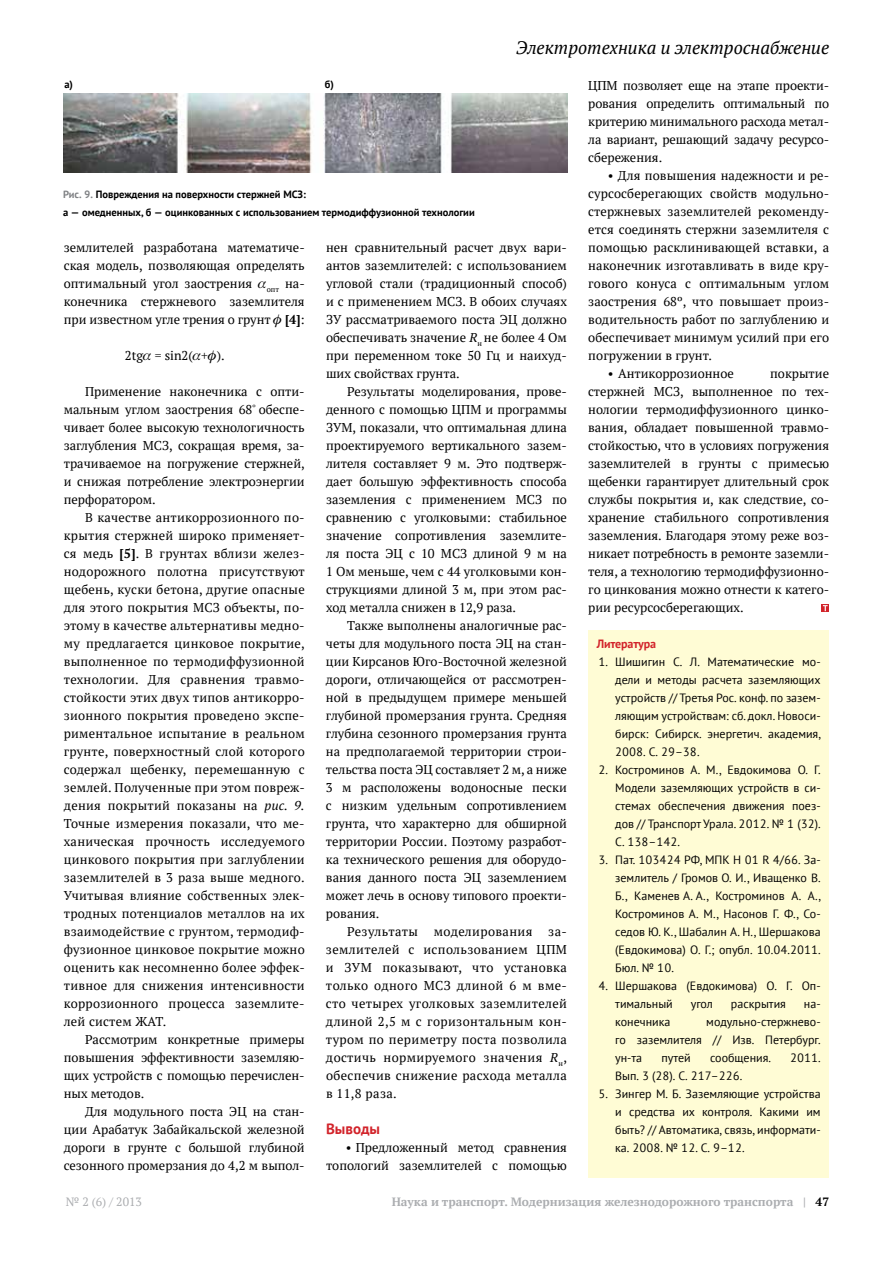
<style>
.page{position:relative;width:893px;height:1263px;background:#fff}
.page>*{position:absolute;margin:0;border:0;box-sizing:border-box;transform-origin:0 0}
.t1{font:italic 18px "PT Serif";color:#000}
.t2{font:700 15px "PT Sans";color:#d2232a}
.t3{font:12.75px/18px "PT Serif";color:#000;text-align:justify}
.t4{font:12px/18px "PT Sans";color:#000;text-align:justify}
.t5{font:700 12px "PT Serif";color:#abadb0}
.t6{font:12px "PT Serif";color:#abadb0}
.t7{font:700 12px "PT Sans";letter-spacing:-.01em;color:#d2232a}
.t8{font:700 10.5px/18px "PT Sans";color:#000}
.s1{color:#808285}
.s2{font-weight:700}
.s3{font-style:italic}
.s4{color:#000}
</style>
<div class="page">
<div style="left:588px;top:630px;width:241px;height:548px;background:#fffcd5"></div>
<img style="left:64px;top:94px;width:503px;height:79px">
<svg style="left:821px;top:604px;width:8px;height:8px"></svg>
<svg style="left:823px;top:605px;width:5px;height:6px"></svg>
<h1 class="t1" style="left:516px;top:36px;width:315px">Электротехника и электроснабжение</h1>
<p class="t8" style="left:64px;top:75px;width:10px">а)</p>
<p class="t8" style="left:325px;top:75px;width:11px">б)</p>
<p class="t8" style="left:63px;top:185px;width:413px"><span class="s1">Рис. 9.</span> Повреждения на поверхности стержней МСЗ:<br>а — омедненных, б — оцинкованных с использованием термодиффузионной технологии</p>
<p class="t3" style="left:64px;top:238px;width:242px">землителей разработана математиче&shy;ская модель, позволяющая определять оптимальный угол заострения <sub>опт</sub> на&shy;конечника стержневого заземлителя при известном угле трения о грунт <span class="s2">[4]</span>:</p>
<p class="t3" style="left:125px;top:346px;width:101px">2tg = sin2( + ).</p>
<p class="t3" style="left:64px;top:382px;width:242px;text-indent:21px">Применение наконечника с опти&shy;мальным углом заострения 68<sup>º</sup> обеспе&shy;чивает более высокую технологичность заглубления МСЗ, сокращая время, за&shy;трачиваемое на погружение стержней, и снижая потребление электроэнергии перфоратором.</p>
<p class="t3" style="left:64px;top:508px;width:242px;text-indent:21px">В качестве антикоррозионного по&shy;крытия стержней широко применяет&shy;ся медь <span class="s2">[5]</span>. В грунтах вблизи желез&shy;нодорожного полотна присутствуют щебень, куски бетона, другие опасные для этого покрытия МСЗ объекты, по&shy;этому в качестве альтернативы медно&shy;му предлагается цинковое покрытие, выполненное по термодиффузионной технологии. Для сравнения травмо&shy;стойкости этих двух типов антикорро&shy;зионного покрытия проведено экспе&shy;риментальное испытание в реальном грунте, поверхностный слой которого содержал щебенку, перемешанную с землей. Полученные при этом повреж&shy;дения покрытий показаны на <span class="s3">рис. 9.<br></span>Точные измерения показали, что ме&shy;ханическая прочность исследуемого цинкового покрытия при заглублении заземлителей в 3 раза выше медного.<br>Учитывая влияние собственных элек&shy;тродных потенциалов металлов на их взаимодействие с грунтом, термодиф&shy;фузионное цинковое покрытие можно оценить как несомненно более эффек&shy;тивное для снижения интенсивности коррозионного процесса заземлите&shy;лей систем ЖАТ.</p>
<p class="t3" style="left:64px;top:1030px;width:242px;text-indent:21px">Рассмотрим конкретные примеры повышения эффективности заземляю&shy;щих устройств с помощью перечислен&shy;ных методов.</p>
<p class="t3" style="left:64px;top:1102px;width:242px;text-indent:21px">Для модульного поста ЭЦ на стан&shy;ции Арабатук Забайкальской железной дороги в грунте с большой глубиной сезонного промерзания до 4,2 м выпол-</p>
<p class="t3" style="left:326px;top:238px;width:242px">нен сравнительный расчет двух вари&shy;антов заземлителей: с использованием угловой стали (традиционный способ) и с применением МСЗ. В обоих случаях ЗУ рассматриваемого поста ЭЦ должно обеспечивать значение <span class="s3">R</span><sub>н</sub> не более 4 Ом при переменном токе 50 Гц и наихуд&shy;ших свойствах грунта.</p>
<p class="t3" style="left:326px;top:382px;width:242px;text-indent:21px">Результаты моделирования, прове&shy;денного с помощью ЦПМ и программы ЗУМ, показали, что оптимальная длина проектируемого вертикального зазем&shy;лителя составляет 9 м. Это подтверж&shy;дает большую эффективность способа заземления с применением МСЗ по сравнению с уголковыми: стабильное значение сопротивления заземлите&shy;ля поста ЭЦ с 10 МСЗ длиной 9 м на 1 Ом меньше, чем с 44 уголковыми кон&shy;струкциями длиной 3 м, при этом рас&shy;ход металла снижен в 12,9 раза.</p>
<p class="t3" style="left:326px;top:616px;width:242px;text-indent:21px">Также выполнены аналогичные рас&shy;четы для модульного поста ЭЦ на стан&shy;ции Кирсанов Юго-Восточной железной дороги, отличающейся от рассмотрен&shy;ной в предыдущем примере меньшей глубиной промерзания грунта. Средняя глубина сезонного промерзания грунта на предполагаемой территории строи&shy;тельства поста ЭЦ составляет 2 м, а ниже 3 м расположены водоносные пески с низким удельным сопротивлением грунта, что характерно для обширной территории России. Поэтому разработ&shy;ка технического решения для оборудо&shy;вания данного поста ЭЦ заземлением может лечь в основу типового проекти&shy;рования.</p>
<p class="t3" style="left:326px;top:922px;width:242px;text-indent:21px">Результаты моделирования за&shy;землителей с использованием ЦПМ и ЗУМ показывают, что установка только одного МСЗ длиной 6 м вме&shy;сто четырех уголковых заземлителей длиной 2,5 м с горизонтальным кон&shy;туром по периметру поста позволила достичь нормируемого значения <span class="s3">R</span><sub>н</sub>, обеспечив снижение расхода металла в 11,8 раза.</p>
<p class="t2" style="left:326px;top:1119px;width:56px">Выводы</p>
<p class="t3" style="left:326px;top:1138px;width:242px;text-align:right">• Предложенный метод сравнения топологий заземлителей с помощью</p>
<p class="t3" style="left:588px;top:76px;width:242px">ЦПМ позволяет еще на этапе проекти&shy;рования определить оптимальный по критерию минимального расхода метал&shy;ла вариант, решающий задачу ресурсо&shy;сбережения.</p>
<p class="t3" style="left:588px;top:166px;width:242px;text-indent:20px">• Для повышения надежности и ре&shy;сурсосберегающих свойств модульно&shy;стержневых заземлителей рекоменду&shy;ется соединять стержни заземлителя с помощью расклинивающей вставки, а наконечник изготавливать в виде кру&shy;гового конуса с оптимальным углом заострения 68º, что повышает произ&shy;водительность работ по заглублению и обеспечивает минимум усилий при его погружении в грунт.</p>
<p class="t3" style="left:608px;top:364px;width:127px">• Антикоррозионное</p>
<p class="t3" style="left:588px;top:364px;width:242px;text-indent:182px">покрытие стержней МСЗ, выполненное по тех&shy;нологии термодиффузионного цинко&shy;вания, обладает повышенной травмо&shy;стойкостью, что в условиях погружения заземлителей в грунты с примесью щебенки гарантирует длительный срок службы покрытия и, как следствие, со&shy;хранение стабильного сопротивления заземления. Благодаря этому реже воз&shy;никает потребность в ремонте заземли&shy;теля, а технологию термодиффузионно&shy;го цинкования можно отнести к катего&shy;рии ресурсосберегающих.</p>
<p class="t7" style="left:597px;top:636px;width:61px">Литература</p>
<p class="t4" style="left:615px;top:653px;width:207px;text-indent:-17px">1. Шишигин С. Л. Математические мо&shy;дели и методы расчета заземляющих устройств // Третья Рос. конф. по зазем&shy;ляющим устройствам: сб. докл. Новоси&shy;бирск: Сибирск. энергетич. академия, 2008. С. 29–38.</p>
<p class="t4" style="left:615px;top:761px;width:207px;text-indent:-17px">2. Костроминов А. М., Евдокимова О. Г.<br>Модели заземляющих устройств в си&shy;стемах обеспечения движения поез&shy;дов // Транспорт Урала. 2012. № 1 (32).<br>С. 138–142.</p>
<p class="t4" style="left:615px;top:851px;width:207px;text-indent:-17px">3. Пат. 103424 РФ, МПК H 01 R 4/66. За&shy;землитель / Громов О. И., Иващенко В.<br>Б., Каменев А. А., Костроминов А. А., Костроминов А. М., Насонов Г. Ф., Со&shy;седов Ю. К., Шабалин А. Н., Шершакова (Евдокимова) О. Г.; опубл. 10.04.2011.<br>Бюл. № 10.</p>
<p class="t4" style="left:615px;top:977px;width:207px;text-indent:-17px">4. Шершакова (Евдокимова) О. Г. Оп&shy;тимальный</p>
<p class="t4" style="left:691px;top:995px;width:24px">угол</p>
<p class="t4" style="left:731px;top:995px;width:57px">раскрытия</p>
<p class="t4" style="left:804px;top:995px;width:18px">на-</p>
<p class="t4" style="left:615px;top:1013px;width:207px;text-indent:91px">модульно-стержнево&shy;го заземлителя // Изв. Петербург. ун-та</p>
<p class="t4" style="left:615px;top:1013px;width:57px">конечника</p>
<p class="t4" style="left:661px;top:1049px;width:31px">путей</p>
<p class="t4" style="left:710px;top:1049px;width:62px">сообщения.</p>
<p class="t4" style="left:790px;top:1049px;width:32px">2011.</p>
<p class="t4" style="left:615px;top:1067px;width:129px">Вып. 3 (28). С. 217–226.</p>
<p class="t4" style="left:615px;top:1085px;width:207px;text-indent:-17px">5. Зингер М. Б. Заземляющие устройства и средства их контроля. Какими им быть? // Автоматика, связь, информати&shy;ка. 2008. № 12. С. 9–12.</p>
<p class="t6" style="left:66px;top:1194px;width:77px">№ 2 (6) / 2013</p>
<p class="t5" style="left:392px;top:1194px;width:439px">Наука и транспорт. Модернизация железнодорожного транспорта | <span class="s4">47</span></p>
</div>
